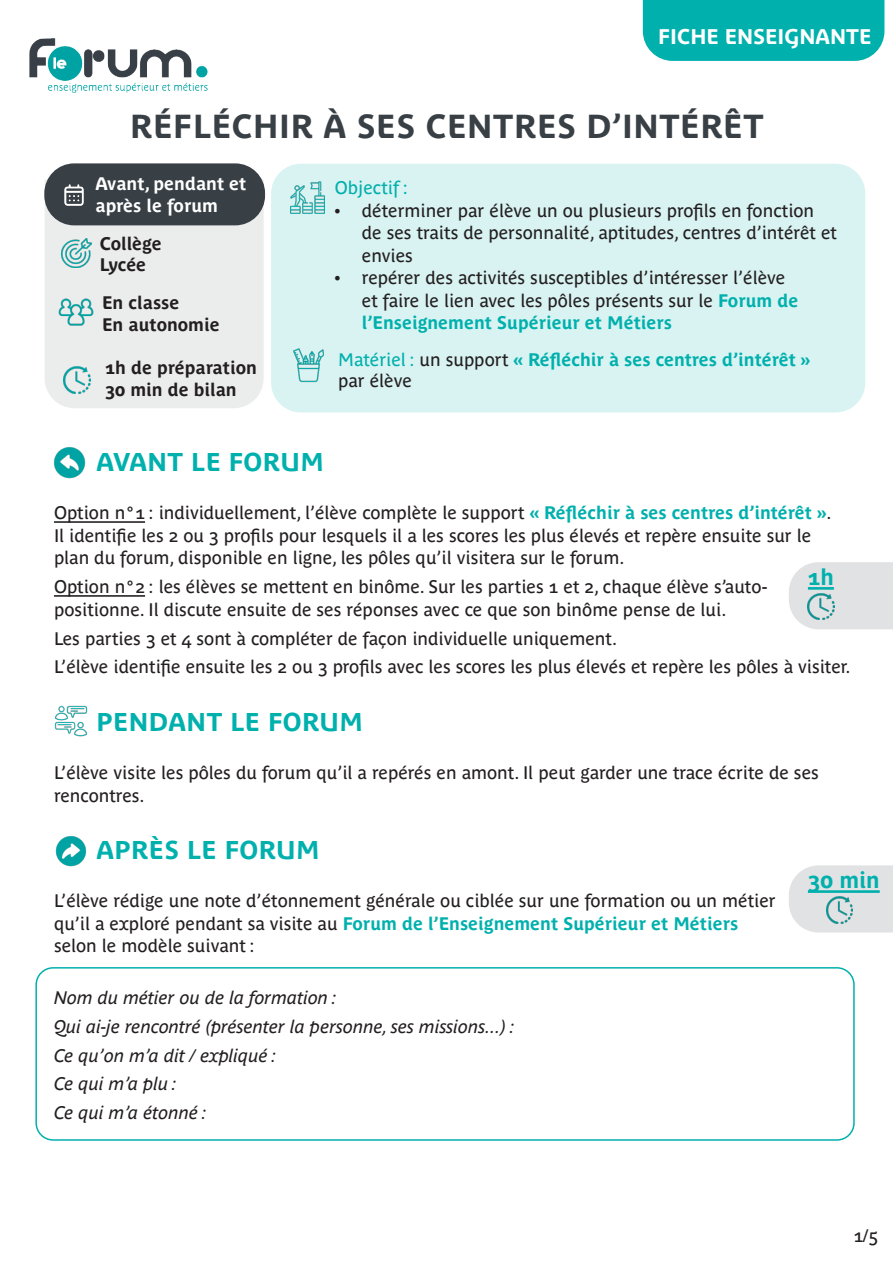
<style>
.page{position:relative;width:893px;height:1263px;background:#fff}
.page>*{position:absolute;margin:0;border:0;box-sizing:border-box;transform-origin:0 0}
.t1{font:700 33px "Parisine Plus Std";letter-spacing:.02em;color:#383f45}
.t2{font:700 25.5px "Parisine Plus Std";letter-spacing:.02em;color:#00b0ad}
.t3{font:700 22.5px "Parisine Plus Std";color:#00b0ad}
.t4{font:700 21px "Parisine Plus Std";color:#fff}
.t5{font:18px/22.5px "Parisine Plus Std";color:#231f20}
.t6{font:italic 18px "Parisine Plus Std";color:#231f20}
.t7{font:700 18px/21.6px "Parisine Plus Std";color:#00b0ad}
.t8{font:700 18px "Parisine Plus Std";color:#231f20}
.t9{font:700 18px/21.6px "Parisine Plus Std";color:#fff}
.t10{font:18px "Parisine Plus Std";color:#00b0ad}
.s1{font-weight:700;color:#00b0ad}
.s2{font-weight:400}
.s3{font-weight:400;color:#231f20}
</style>
<div class="page">
<img style="left:29px;top:38px;width:179px;height:55px">
<div style="left:643px;top:0;width:241px;height:61px;background:#00b0ad"></div>
<div style="left:35px;top:967px;width:820px;height:174px;border:2px solid #00b0ad;border-radius:17px"></div>
<svg style="left:789px;top:865px;width:104px;height:67px;background:#dce1e2"></svg>
<svg style="left:789px;top:562px;width:104px;height:67px;background:#dce1e2"></svg>
<img style="left:55px;top:836px;width:32px;height:31px">
<img style="left:54px;top:705px;width:33px;height:32px">
<img style="left:54px;top:447px;width:31px;height:31px">
<div style="left:271px;top:164px;width:594px;height:248px;background:#d9f3f2;border-radius:30px"></div>
<img style="left:293px;top:348px;width:31px;height:35px">
<img style="left:291px;top:181px;width:34px;height:33px">
<div style="left:44px;top:163px;width:221px;height:62px;background:#383f45;border-radius:30px"></div>
<svg style="left:45px;top:180px;width:219px;height:228px;fill:#ebecec"></svg>
<img style="left:64px;top:367px;width:26px;height:26px">
<img style="left:56px;top:292px;width:40px;height:40px">
<img style="left:62px;top:238px;width:29px;height:30px">
<img style="left:61px;top:183px;width:26px;height:26px">
<hr style="left:808px;top:890px;width:72px;height:3px;background:#00b0ad">
<hr style="left:54px;top:521px;width:91px;height:2px;background:#231f20">
<hr style="left:54px;top:595px;width:91px;height:2px;background:#231f20">
<hr style="left:808px;top:587px;width:26px;height:3px;background:#00b0ad">
<p class="t4" style="left:658px;top:24px;width:215px">FICHE ENSEIGNANTE</p>
<p class="t1" style="left:130px;top:107px;width:635px">RÉFLÉCHIR À SES CENTRES D’INTÉRÊT</p>
<p class="t9" style="left:95px;top:173px;width:152px">Avant, pendant et après le forum</p>
<p class="t8" style="left:100px;top:233px;width:63px">Collège</p>
<p class="t8" style="left:100px;top:254px;width:48px">Lycée</p>
<p class="t8" style="left:102px;top:292px;width:79px">En classe</p>
<p class="t8" style="left:102px;top:314px;width:119px">En autonomie</p>
<p class="t8" style="left:105px;top:357px;width:153px">1h de préparation</p>
<p class="t8" style="left:105px;top:379px;width:133px">30 min de bilan</p>
<p class="t10" style="left:335px;top:177px;width:74px">Objectif :</p>
<p class="t5" style="left:362px;top:199px;width:477px;text-indent:-27px">• déterminer par élève un ou plusieurs profils en fonction de ses traits de personnalité, aptitudes, centres d’intérêt et envies</p>
<p class="t5" style="left:362px;top:267px;width:438px;text-indent:-27px">• repérer des activités susceptibles d’intéresser l’élève et faire le lien avec les pôles présents sur le <span class="s1">Forum de l’Enseignement Supérieur et Métiers</span></p>
<p class="t7" style="left:338px;top:348px;width:474px"><span class="s2">Matériel :</span> <span class="s3">un support</span> « Réfléchir à ses centres d’intérêt » <span class="s3">par élève</span></p>
<p class="t2" style="left:97px;top:447px;width:229px">AVANT LE FORUM</p>
<p class="t5" style="left:54px;top:502px;width:779px">Option n°1 : individuellement, l’élève complète le support <span class="s1">« Réfléchir à ses centres d’intérêt »</span>.</p>
<p class="t5" style="left:54px;top:524px;width:759px">Il identifie les 2 ou 3 profils pour lesquels il a les scores les plus élevés et repère ensuite sur le plan du forum, disponible en ligne, les pôles qu’il visitera sur le forum.</p>
<p class="t5" style="left:54px;top:575px;width:715px">Option n°2 : les élèves se mettent en binôme. Sur les parties 1 et 2, chaque élève s’auto&shy;positionne. Il discute ensuite de ses réponses avec ce que son binôme pense de lui.</p>
<p class="t5" style="left:54px;top:627px;width:565px">Les parties 3 et 4 sont à compléter de façon individuelle uniquement.</p>
<p class="t5" style="left:54px;top:656px;width:798px">L’élève identifie ensuite les 2 ou 3 profils avec les scores les plus élevés et repère les pôles à visiter.</p>
<p class="t2" style="left:97px;top:707px;width:268px">PENDANT LE FORUM</p>
<p class="t5" style="left:54px;top:761px;width:766px">L’élève visite les pôles du forum qu’il a repérés en amont. Il peut garder une trace écrite de ses rencontres.</p>
<p class="t2" style="left:97px;top:836px;width:225px">APRÈS LE FORUM</p>
<p class="t5" style="left:54px;top:890px;width:723px">L’élève rédige une note d’étonnement générale ou ciblée sur une formation ou un métier</p>
<p class="t7" style="left:54px;top:913px;width:686px"><span class="s3">qu’il a exploré pendant sa visite au</span> Forum de l’Enseignement Supérieur et Métiers</p>
<p class="t5" style="left:54px;top:935px;width:202px">selon le modèle suivant :</p>
<p class="t6" style="left:54px;top:987px;width:284px">Nom du métier ou de la formation :</p>
<p class="t6" style="left:54px;top:1016px;width:462px">Qui ai-je rencontré (présenter la personne, ses missions...) :</p>
<p class="t6" style="left:54px;top:1045px;width:224px">Ce qu’on m’a dit / expliqué :</p>
<p class="t6" style="left:54px;top:1074px;width:124px">Ce qui m’a plu :</p>
<p class="t6" style="left:54px;top:1103px;width:154px">Ce qui m’a étonné :</p>
<p class="t3" style="left:808px;top:564px;width:28px">1h</p>
<p class="t3" style="left:808px;top:867px;width:73px">30 min</p>
<p class="t5" style="left:854px;top:1224px;width:26px">1/5</p>
</div>
